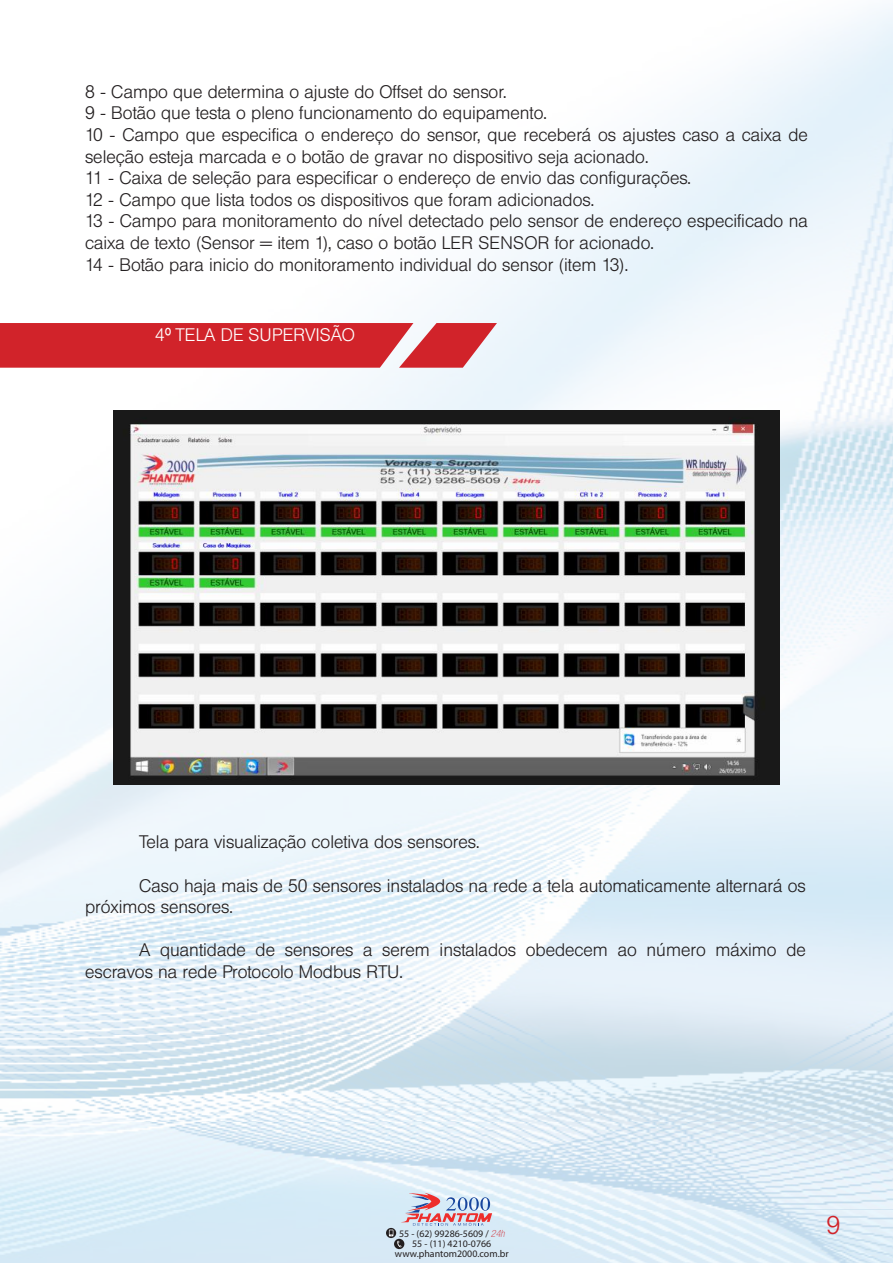
<style>
.page{position:relative;width:893px;height:1263px;background:#fff}
.page>*{position:absolute;margin:0;border:0;box-sizing:border-box;transform-origin:0 0}
.t1{font:300 25.5px "Helvetica BQ";color:#d1232a}
.t2{font:300 18px/21.6px "Helvetica BQ";color:#231f20}
.t3{font:300 18px "Helvetica BQ";letter-spacing:.01em;color:#fff}
.t4{font:9.9px/9.9px "Myriad Pro";color:#231f20;text-align:center}
.s1{font-family:"Helvetica Neue";font-weight:100;font-style:italic;font-stretch:condensed;color:#d1232a}
</style>
<div class="page">
<img style="left:0;top:5px;width:893px;height:1258px">
<svg style="left:386px;top:1228px;width:10px;height:10px"></svg>
<svg style="left:394px;top:1239px;width:10px;height:10px"></svg>
<svg style="left:389px;top:1193px;width:103px;height:54px;background:#cccad8"></svg>
<svg style="left:0;top:323px;width:497px;height:45px;background:#d3343b"></svg>
<img style="left:113px;top:411px;width:667px;height:373px">
<p class="t2" style="left:85px;top:81px;width:423px">8 - Campo que determina o ajuste do Offset do sensor.</p>
<p class="t2" style="left:85px;top:103px;width:463px">9 - Botão que testa o pleno funcionamento do equipamento.</p>
<p class="t2" style="left:85px;top:124px;width:724px">10 - Campo que especifica o endereço do sensor, que receberá os ajustes caso a caixa de seleção esteja marcada e o botão de gravar no dispositivo seja acionado.</p>
<p class="t2" style="left:85px;top:167px;width:607px">11 - Caixa de seleção para especificar o endereço de envio das configurações.</p>
<p class="t2" style="left:85px;top:189px;width:511px">12 - Campo que lista todos os dispositivos que foram adicionados.</p>
<p class="t2" style="left:85px;top:211px;width:724px">13 - Campo para monitoramento do nível detectado pelo sensor de endereço especificado na caixa de texto (Sensor = item 1), caso o botão LER SENSOR for acionado.</p>
<p class="t2" style="left:85px;top:254px;width:545px">14 - Botão para inicio do monitoramento individual do sensor (item 13).</p>
<p class="t3" style="left:155px;top:324px;width:201px">4º TELA DE SUPERVISÃO</p>
<p class="t2" style="left:139px;top:832px;width:342px">Tela para visualização coletiva dos sensores.</p>
<p class="t2" style="left:85px;top:875px;width:722px;text-indent:54px">Caso haja mais de 50 sensores instalados na rede a tela automaticamente alternará os próximos sensores.</p>
<p class="t2" style="left:85px;top:940px;width:722px;text-indent:54px">A quantidade de sensores a serem instalados obedecem ao número máximo de escravos na rede Protocolo Modbus RTU.</p>
<p class="t4" style="left:399px;top:1228px;width:107px">55 - (62) 99286-5609 / <span class="s1">24h</span></p>
<p class="t4" style="left:395px;top:1238px;width:115px">55 - (11) 4210-0766 www.phantom2000.com.br</p>
<h1 class="t1" style="left:826px;top:1211px;width:15px">9</h1>
</div>
